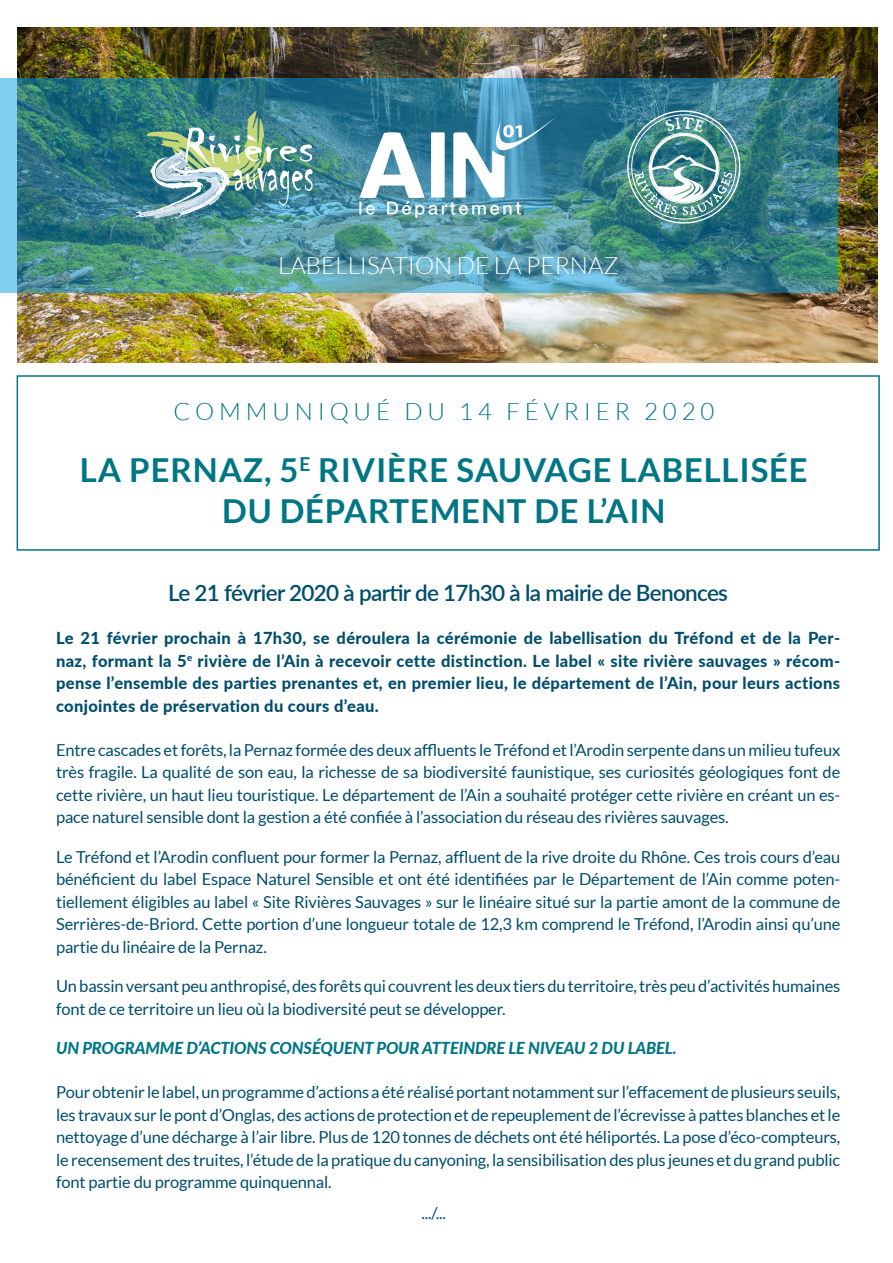
<style>
.page{position:relative;width:893px;height:1263px;background:#fff}
.page>*{position:absolute;margin:0;border:0;box-sizing:border-box;transform-origin:0 0}
.t1{font:700 33px/40.5px "Lato";letter-spacing:.025em;color:#007685;text-align:center}
.t2{font:300 24px "Lato";letter-spacing:.2em;color:#007685}
.t3{font:300 24px "Lato";color:#fff}
.t4{font:600 22.5px "Lato";letter-spacing:-.03em;color:#004d6c}
.t5{font:16.5px/22.5px "Lato";letter-spacing:-.01em;color:#004d6c;text-align:justify}
.t6{font:800 16.5px/22.5px "Lato";letter-spacing:.02em;color:#004d6c;text-align:justify}
.t7{font:italic 800 16.5px "Lato";letter-spacing:-.01em;color:#007685}
</style>
<div class="page">
<img style="left:17px;top:28px;width:861px;height:335px">
<div style="left:17px;top:375px;width:863px;height:176px;border:2px solid #007685"></div>
<svg style="left:0;top:78px;width:838px;height:214px"></svg>
<img style="left:131px;top:111px;width:182px;height:112px">
<svg style="left:627px;top:110px;width:113px;height:114px"></svg>
<svg style="left:359px;top:116px;width:198px;height:102px"></svg>
<h2 class="t3" style="left:278px;top:252px;width:342px">LABELLISATION DE LA PERNAZ</h2>
<h2 class="t2" style="left:174px;top:399px;width:542px">COMMUNIQUÉ DU 14 FÉVRIER 2020</h2>
<h1 class="t1" style="left:80px;top:449px;width:729px">LA PERNAZ, 5<sup>E</sup> RIVIÈRE SAUVAGE LABELLISÉE<br>DU DÉPARTEMENT DE L’AIN</h1>
<h3 class="t4" style="left:168px;top:576px;width:561px">Le 21 février 2020 à partir de 17h30 à la mairie de Benonces</h3>
<p class="t6" style="left:56px;top:626px;width:786px">Le 21 février prochain à 17h30, se déroulera la cérémonie de labellisation du Tréfond et de la Per&shy;naz, formant la 5<sup>e</sup> rivière de l’Ain à recevoir cette distinction. Le label « site rivière sauvages » récom&shy;pense l’ensemble des parties prenantes et, en premier lieu, le département de l’Ain, pour leurs actions conjointes de préservation du cours d’eau.</p>
<p class="t5" style="left:56px;top:738px;width:786px">Entre cascades et forêts, la Pernaz formée des deux affluents le Tréfond et l’Arodin serpente dans un milieu tufeux très fragile. La qualité de son eau, la richesse de sa biodiversité faunistique, ses curiosités géologiques font de cette rivière, un haut lieu touristique. Le département de l’Ain a souhaité protéger cette rivière en créant un es&shy;pace naturel sensible dont la gestion a été confiée à l’association du réseau des rivières sauvages.</p>
<p class="t5" style="left:56px;top:845px;width:786px">Le Tréfond et l’Arodin confluent pour former la Pernaz, affluent de la rive droite du Rhône. Ces trois cours d’eau bénéficient du label Espace Naturel Sensible et ont été identifiées par le Département de l’Ain comme poten&shy;tiellement éligibles au label « Site Rivières Sauvages » sur le linéaire situé sur la partie amont de la commune de Serrières-de-Briord. Cette portion d’une longueur totale de 12,3 km comprend le Tréfond, l’Arodin ainsi qu’une partie du linéaire de la Pernaz.</p>
<p class="t5" style="left:56px;top:975px;width:786px">Un bassin versant peu anthropisé, des forêts qui couvrent les deux tiers du territoire, très peu d’activités humaines font de ce territoire un lieu où la biodiversité peut se développer.</p>
<p class="t7" style="left:56px;top:1036px;width:622px">UN PROGRAMME D’ACTIONS CONSÉQUENT POUR ATTEINDRE LE NIVEAU 2 DU LABEL.</p>
<p class="t5" style="left:56px;top:1081px;width:786px">Pour obtenir le label, un programme d’actions a été réalisé portant notamment sur l’effacement de plusieurs seuils, les travaux sur le pont d’Onglas, des actions de protection et de repeuplement de l’écrevisse à pattes blanches et le nettoyage d’une décharge à l’air libre. Plus de 120 tonnes de déchets ont été héliportés. La pose d’éco-compteurs, le recensement des truites, l’étude de la pratique du canyoning, la sensibilisation des plus jeunes et du grand public font partie du programme quinquennal.</p>
<p class="t5" style="left:421px;top:1202px;width:26px">.../...</p>
</div>
